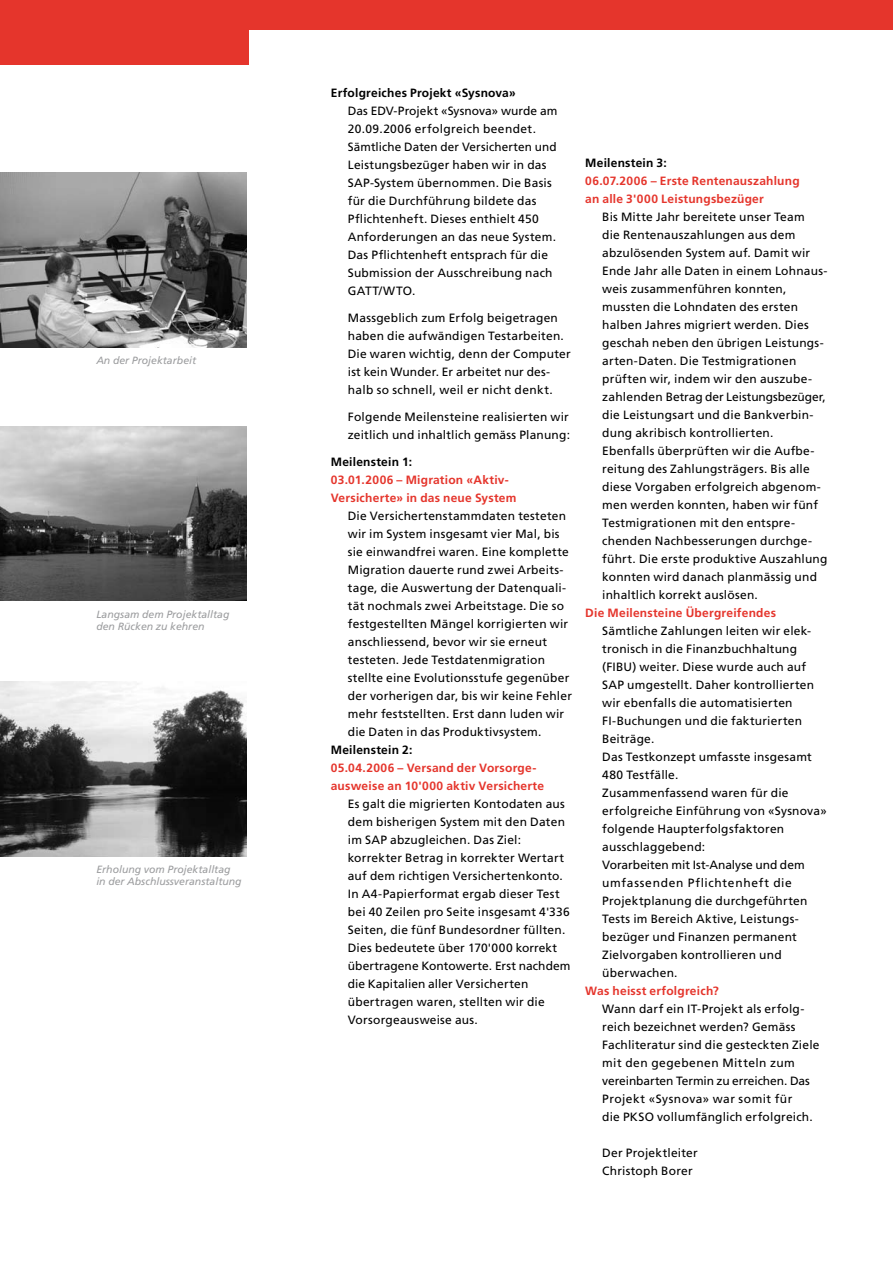
<style>
.page{position:relative;width:893px;height:1263px;background:#fff}
.page>*{position:absolute;margin:0;border:0;box-sizing:border-box;transform-origin:0 0}
.t1{font:12px/18px "Frutiger";letter-spacing:.015em;color:#000}
.t2{font:700 12px/18px "Frutiger";letter-spacing:.02em;color:#e5352c}
.t3{font:700 12px "Frutiger";letter-spacing:.02em;color:#000}
.t4{font:italic 10.5px/12px "Frutiger";color:#9c9d9f}
</style>
<div class="page">
<div style="left:0;top:0;width:893px;height:30px;background:#e5352c"></div>
<div style="left:0;top:13px;width:249px;height:51px;background:#e5352c"></div>
<img style="left:0;top:173px;width:247px;height:174px">
<img style="left:0;top:426px;width:247px;height:175px">
<img style="left:0;top:682px;width:247px;height:174px">
<p class="t4" style="left:96px;top:355px;width:101px">An der Projektarbeit</p>
<p class="t4" style="left:96px;top:608px;width:135px">Langsam dem Projektalltag den Rücken zu kehren</p>
<p class="t4" style="left:96px;top:863px;width:147px">Erholung vom Projektalltag in der Abschlussveranstaltung</p>
<p class="t3" style="left:331px;top:86px;width:186px">Erfolgreiches Projekt «Sysnova»</p>
<p class="t1" style="left:348px;top:102px;width:211px">Das EDV-Projekt «Sysnova» wurde am<br>20.09.2006 erfolgreich beendet.<br>Sämtliche Daten der Versicherten und<br>Leistungsbezüger haben wir in das<br>SAP-System übernommen. Die Basis für die Durchführung bildete das<br>Pflichtenheft. Dieses enthielt 450<br>Anforderungen an das neue System.<br>Das Pflichtenheft entsprach für die<br>Submission der Ausschreibung nach<br>GATT/WTO.</p>
<p class="t1" style="left:348px;top:309px;width:225px">Massgeblich zum Erfolg beigetragen haben die aufwändigen Testarbeiten.<br>Die waren wichtig, denn der Computer ist kein Wunder. Er arbeitet nur des&shy;halb so schnell, weil er nicht denkt.</p>
<p class="t1" style="left:348px;top:408px;width:224px">Folgende Meilensteine realisierten wir zeitlich und inhaltlich gemäss Planung:</p>
<p class="t3" style="left:331px;top:455px;width:83px">Meilenstein 1:</p>
<p class="t2" style="left:331px;top:471px;width:187px">03.01.2006 – Migration «Aktiv-<br>Versicherte» in das neue System</p>
<p class="t1" style="left:348px;top:507px;width:226px">Die Versichertenstammdaten testeten wir im System insgesamt vier Mal, bis sie einwandfrei waren. Eine komplette Migration dauerte rund zwei Arbeits&shy;tage, die Auswertung der Datenquali&shy;tät nochmals zwei Arbeitstage. Die so festgestellten Mängel korrigierten wir anschliessend, bevor wir sie erneut testeten. Jede Testdatenmigration stellte eine Evolutionsstufe gegenüber der vorherigen dar, bis wir keine Fehler mehr feststellten. Erst dann luden wir die Daten in das Produktivsystem.</p>
<p class="t3" style="left:331px;top:743px;width:83px">Meilenstein 2:</p>
<p class="t2" style="left:331px;top:759px;width:215px">05.04.2006 – Versand der Vorsorge&shy;ausweise an 10'000 aktiv Versicherte</p>
<p class="t1" style="left:348px;top:795px;width:224px">Es galt die migrierten Kontodaten aus dem bisherigen System mit den Daten im SAP abzugleichen. Das Ziel: korrekter Betrag in korrekter Wertart auf dem richtigen Versichertenkonto.<br>In A4-Papierformat ergab dieser Test bei 40 Zeilen pro Seite insgesamt 4'336<br>Seiten, die fünf Bundesordner füllten.<br>Dies bedeutete über 170'000 korrekt übertragene Kontowerte. Erst nachdem die Kapitalien aller Versicherten übertragen waren, stellten wir die Vorsorgeausweise aus.</p>
<p class="t3" style="left:585px;top:155px;width:83px">Meilenstein 3:</p>
<p class="t2" style="left:585px;top:171px;width:216px">06.07.2006 – Erste Rentenauszahlung an alle 3'000 Leistungsbezüger</p>
<p class="t1" style="left:602px;top:207px;width:227px">Bis Mitte Jahr bereitete unser Team<br>die Rentenauszahlungen aus dem abzulösenden System auf. Damit wir Ende Jahr alle Daten in einem Lohnaus&shy;weis zusammenführen konnten, mussten die Lohndaten des ersten halben Jahres migriert werden. Dies geschah neben den übrigen Leistungs&shy;arten-Daten. Die Testmigrationen prüften wir, indem wir den auszube&shy;zahlenden Betrag der Leistungsbezüger, die Leistungsart und die Bankverbin&shy;dung akribisch kontrollierten.<br>Ebenfalls überprüften wir die Aufbe&shy;reitung des Zahlungsträgers. Bis alle diese Vorgaben erfolgreich abgenom&shy;men werden konnten, haben wir fünf Testmigrationen mit den entspre&shy;chenden Nachbesserungen durchge&shy;führt. Die erste produktive Auszahlung konnten wird danach planmässig und inhaltlich korrekt auslösen.</p>
<p class="t2" style="left:585px;top:603px;width:192px">Die Meilensteine Übergreifendes</p>
<p class="t1" style="left:602px;top:621px;width:226px">Sämtliche Zahlungen leiten wir elek&shy;tronisch in die Finanzbuchhaltung (FIBU) weiter. Diese wurde auch auf<br>SAP umgestellt. Daher kontrollierten wir ebenfalls die automatisierten<br>FI-Buchungen und die fakturierten<br>Beiträge.<br>Das Testkonzept umfasste insgesamt<br>480 Testfälle.<br>Zusammenfassend waren für die erfolgreiche Einführung von «Sysnova» folgende Haupterfolgsfaktoren ausschlaggebend:<br>Vorarbeiten mit Ist-Analyse und dem umfassenden Pflichtenheft die<br>Projektplanung die durchgeführten<br>Tests im Bereich Aktive, Leistungs&shy;bezüger und Finanzen permanent<br>Zielvorgaben kontrollieren und überwachen.</p>
<p class="t2" style="left:585px;top:981px;width:135px">Was heisst erfolgreich?</p>
<p class="t1" style="left:602px;top:999px;width:219px">Wann darf ein IT-Projekt als erfolg&shy;reich bezeichnet werden? Gemäss Fachliteratur sind die gesteckten Ziele mit den gegebenen Mitteln zum vereinbarten Termin zu erreichen. Das Projekt «Sysnova» war somit für<br>die PKSO vollumfänglich erfolgreich.</p>
<p class="t1" style="left:602px;top:1143px;width:97px">Der Projektleiter<br>Christoph Borer</p>
</div>
